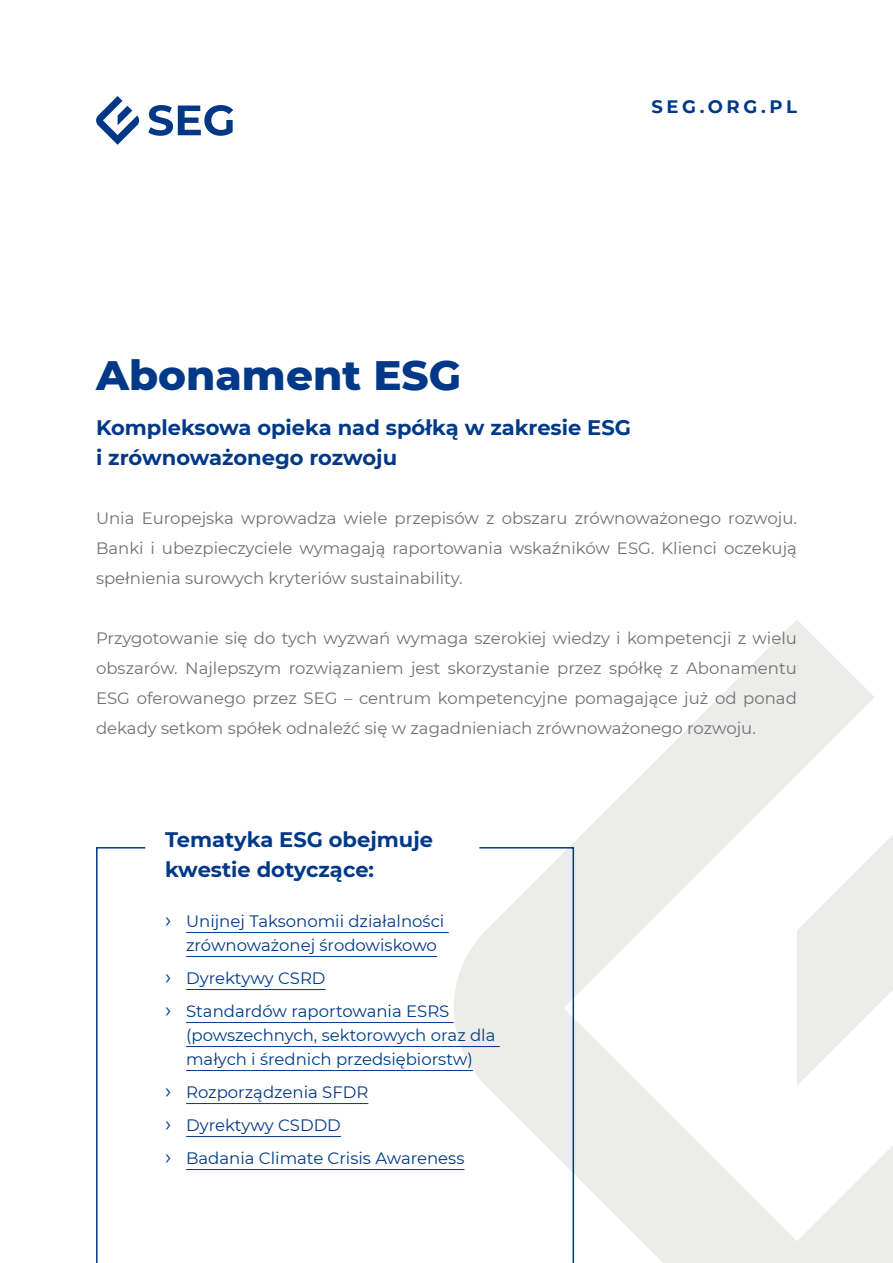
<style>
.page{position:relative;width:893px;height:1263px;background:#fff}
.page>*{position:absolute;margin:0;border:0;box-sizing:border-box;transform-origin:0 0}
.t1{font:800 42px "Montserrat";color:#013988}
.t2{font:700 21px/30px "Montserrat";color:#013988}
.t3{font:700 18px "Montserrat";letter-spacing:.2em;color:#013988}
.Paragraph{font:16.5px/30px "Montserrat";color:#707173;text-align:justify}
.t4{font:16.5px/24px "Montserrat";color:#013988}
.s1{font-size:21px}
</style>
<div class="page">
<svg style="left:571px;top:620px;width:321px;height:643px"></svg>
<svg style="left:96px;top:846px;width:479px;height:417px"></svg>
<hr style="left:186px;top:932px;width:262px;height:1px;background:#013988">
<hr style="left:186px;top:956px;width:251px;height:1px;background:#013988">
<hr style="left:186px;top:989px;width:139px;height:1px;background:#013988">
<hr style="left:186px;top:1022px;width:268px;height:1px;background:#013988">
<hr style="left:186px;top:1046px;width:314px;height:1px;background:#013988">
<hr style="left:186px;top:1070px;width:287px;height:1px;background:#013988">
<hr style="left:186px;top:1103px;width:182px;height:1px;background:#013988">
<hr style="left:186px;top:1136px;width:155px;height:1px;background:#013988">
<hr style="left:186px;top:1169px;width:278px;height:1px;background:#013988">
<svg style="left:148px;top:105px;width:85px;height:31px"></svg>
<svg style="left:96px;top:96px;width:44px;height:49px"></svg>
<p class="t3" style="left:651px;top:94px;width:147px">SEG.ORG.PL</p>
<h1 class="t1" style="left:96px;top:344px;width:366px">Abonament ESG</h1>
<h2 class="t2" style="left:96px;top:412px;width:536px">Kompleksowa opieka nad spółką w zakresie ESG i zrównoważonego rozwoju</h2>
<p class="Paragraph" style="left:96px;top:502px;width:702px">Unia Europejska wprowadza wiele przepisów z obszaru zrównoważonego rozwoju.<br>Banki i ubezpieczyciele wymagają raportowania wskaźników ESG. Klienci oczekują spełnienia surowych kryteriów sustainability.</p>
<p class="Paragraph" style="left:96px;top:622px;width:702px">Przygotowanie się do tych wyzwań wymaga szerokiej wiedzy i kompetencji z wielu obszarów. Najlepszym rozwiązaniem jest skorzystanie przez spółkę z Abonamentu ESG oferowanego przez SEG – centrum kompetencyjne pomagające już od ponad dekady setkom spółek odnaleźć się w zagadnieniach zrównoważonego rozwoju.</p>
<h2 class="t2" style="left:165px;top:823px;width:269px">Tematyka ESG obejmuje kwestie dotyczące:</h2>
<p class="t4" style="left:186px;top:908px;width:260px;text-indent:-21px"><span class="s1">›</span> Unijnej Taksonomii działalności zrównoważonej środowiskowo</p>
<p class="t4" style="left:165px;top:965px;width:162px"><span class="s1">›</span> Dyrektywy CSRD</p>
<p class="t4" style="left:186px;top:998px;width:311px;text-indent:-21px"><span class="s1">›</span> Standardów raportowania ESRS (powszechnych, sektorowych oraz dla małych i średnich przedsiębiorstw)</p>
<p class="t4" style="left:165px;top:1079px;width:205px"><span class="s1">›</span> Rozporządzenia SFDR</p>
<p class="t4" style="left:165px;top:1112px;width:177px"><span class="s1">›</span> Dyrektywy CSDDD</p>
<p class="t4" style="left:165px;top:1145px;width:301px"><span class="s1">›</span> Badania Climate Crisis Awareness</p>
</div>
